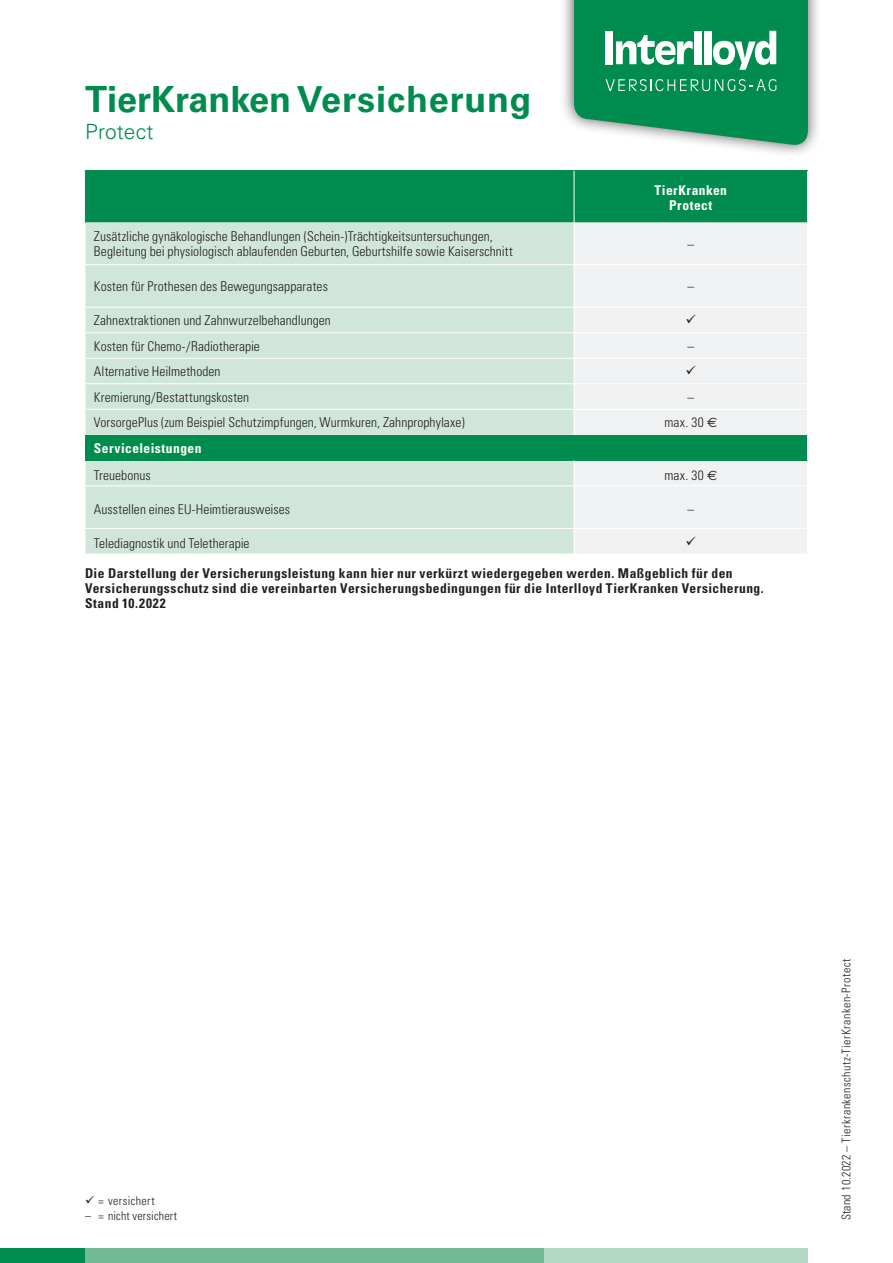
<style>
.page{position:relative;width:893px;height:1263px;background:#fff}
.page>*{position:absolute;margin:0;border:0;box-sizing:border-box;transform-origin:0 0}
.t1{font:700 36px "Univers";color:#008c4e}
.t2{font:300 21px "Univers";letter-spacing:.005em;color:#008c4e}
.t3{font:300 condensed 13.5px/15px "Univers";letter-spacing:.005em;color:#231f20}
.t4{font:700 condensed 13.5px/15px "Univers";letter-spacing:.03em;color:#231f20}
.t5{font:700 condensed 13.5px/15px "Univers";letter-spacing:.035em;color:#fff;text-align:center}
.t6{font:300 condensed 12px "Univers";letter-spacing:.03em;color:#231f20}
.s1{font-family:"Euro Sans";font-weight:400;font-stretch:normal}
</style>
<div class="page">
<div style="left:0;top:1248px;width:85px;height:15px;background:#008c4e"></div>
<div style="left:85px;top:1248px;width:459px;height:15px;background:#73b897"></div>
<div style="left:544px;top:1248px;width:264px;height:15px;background:#b6d8c6"></div>
<div style="left:560px;top:0;width:262px;height:159px;background:#231f20;opacity:.75"></div>
<svg style="left:574px;top:0;width:234px;height:147px;background:#31a06f"></svg>
<div style="left:86px;top:171px;width:721px;height:52px;background:#008c4e"></div>
<div style="left:85px;top:223px;width:489px;height:331px;background:#d1e6da"></div>
<div style="left:575px;top:223px;width:232px;height:330px;background:#f0f1f2"></div>
<div style="left:85px;top:435px;width:722px;height:25px;background:#008c4e"></div>
<hr style="left:574px;top:264px;width:234px;height:1px;background:#fff">
<hr style="left:574px;top:307px;width:234px;height:1px;background:#fff">
<hr style="left:574px;top:332px;width:234px;height:1px;background:#fff">
<hr style="left:574px;top:358px;width:234px;height:1px;background:#fff">
<hr style="left:574px;top:383px;width:234px;height:1px;background:#fff">
<hr style="left:574px;top:409px;width:234px;height:1px;background:#fff">
<hr style="left:574px;top:485px;width:234px;height:1px;background:#fff">
<hr style="left:574px;top:528px;width:234px;height:1px;background:#fff">
<hr style="left:85px;top:485px;width:489px;height:1px;background:#fff">
<hr style="left:85px;top:528px;width:489px;height:1px;background:#fff">
<hr style="left:85px;top:171px;width:1px;height:52px;background:#008c4e">
<hr style="left:85px;top:170px;width:489px;height:1px;background:#008c4e">
<svg style="left:807px;top:435px;width:1px;height:26px"></svg>
<hr style="left:85px;top:264px;width:489px;height:1px;background:#fff">
<hr style="left:85px;top:307px;width:489px;height:1px;background:#fff">
<hr style="left:85px;top:332px;width:489px;height:1px;background:#fff">
<hr style="left:85px;top:358px;width:489px;height:1px;background:#fff">
<hr style="left:85px;top:383px;width:489px;height:1px;background:#fff">
<hr style="left:85px;top:409px;width:489px;height:1px;background:#fff">
<hr style="left:574px;top:170px;width:234px;height:1px;background:#008c4e">
<hr style="left:574px;top:171px;width:1px;height:52px;background:#fff">
<svg style="left:686px;top:315px;width:10px;height:8px"></svg>
<svg style="left:686px;top:366px;width:10px;height:8px"></svg>
<svg style="left:686px;top:537px;width:10px;height:9px"></svg>
<h1 class="t1" style="left:85px;top:78px;width:448px">TierKranken Versicherung</h1>
<h2 class="t2" style="left:85px;top:119px;width:70px">Protect</h2>
<p class="t3" style="left:94px;top:229px;width:420px">Zusätzliche gynäkologische Behandlungen (Schein-)Trächtigkeitsuntersuchungen,<br>Begleitung bei physiologisch ablaufenden Geburten, Geburtshilfe sowie Kaiserschnitt</p>
<p class="t5" style="left:655px;top:182px;width:74px">TierKranken<br>Protect</p>
<p class="t3" style="left:687px;top:236px;width:8px">–</p>
<p class="t3" style="left:94px;top:279px;width:235px">Kosten für Prothesen des Bewegungsapparates</p>
<p class="t3" style="left:687px;top:279px;width:8px">–</p>
<p class="t3" style="left:94px;top:313px;width:238px">Zahnextraktionen und Zahnwurzelbehandlungen</p>
<p class="t3" style="left:94px;top:339px;width:167px">Kosten für Chemo-/Radiotherapie</p>
<p class="t3" style="left:687px;top:339px;width:8px">–</p>
<p class="t3" style="left:94px;top:364px;width:128px">Alternative Heilmethoden</p>
<p class="t3" style="left:94px;top:390px;width:157px">Kremierung/Bestattungskosten</p>
<p class="t3" style="left:687px;top:390px;width:8px">–</p>
<p class="t3" style="left:94px;top:415px;width:372px">VorsorgePlus (zum Beispiel Schutzimpfungen, Wurmkuren, Zahnprophylaxe)</p>
<p class="t3" style="left:664px;top:415px;width:54px">max. 30 <span class="s1">€</span></p>
<p class="t5" style="left:94px;top:440px;width:109px">Serviceleistungen</p>
<p class="t3" style="left:94px;top:467px;width:58px">Treuebonus</p>
<p class="t3" style="left:664px;top:467px;width:54px">max. 30 <span class="s1">€</span></p>
<p class="t3" style="left:94px;top:501px;width:198px">Ausstellen eines EU-Heimtierausweises</p>
<p class="t3" style="left:687px;top:501px;width:8px">–</p>
<p class="t3" style="left:94px;top:535px;width:157px">Telediagnostik und Teletherapie</p>
<p class="t4" style="left:85px;top:566px;width:680px">Die Darstellung der Versicherungsleistung kann hier nur verkürzt wiedergegeben werden. Maßgeblich für den<br>Versicherungsschutz sind die vereinbarten Versicherungsbedingungen für die Interlloyd TierKranken Versicherung.<br>Stand 10.2022</p>
<p class="t6" style="left:85px;top:1194px;width:71px">✓ = versichert</p>
<p class="t6" style="left:85px;top:1209px;width:94px">– = nicht versichert</p>
<p class="t6" style="left:839px;top:1220px;width:263px;rotate:-90deg">Stand 10.2022 – Tierkrankenschutz-TierKranken-Protect</p>
</div>
